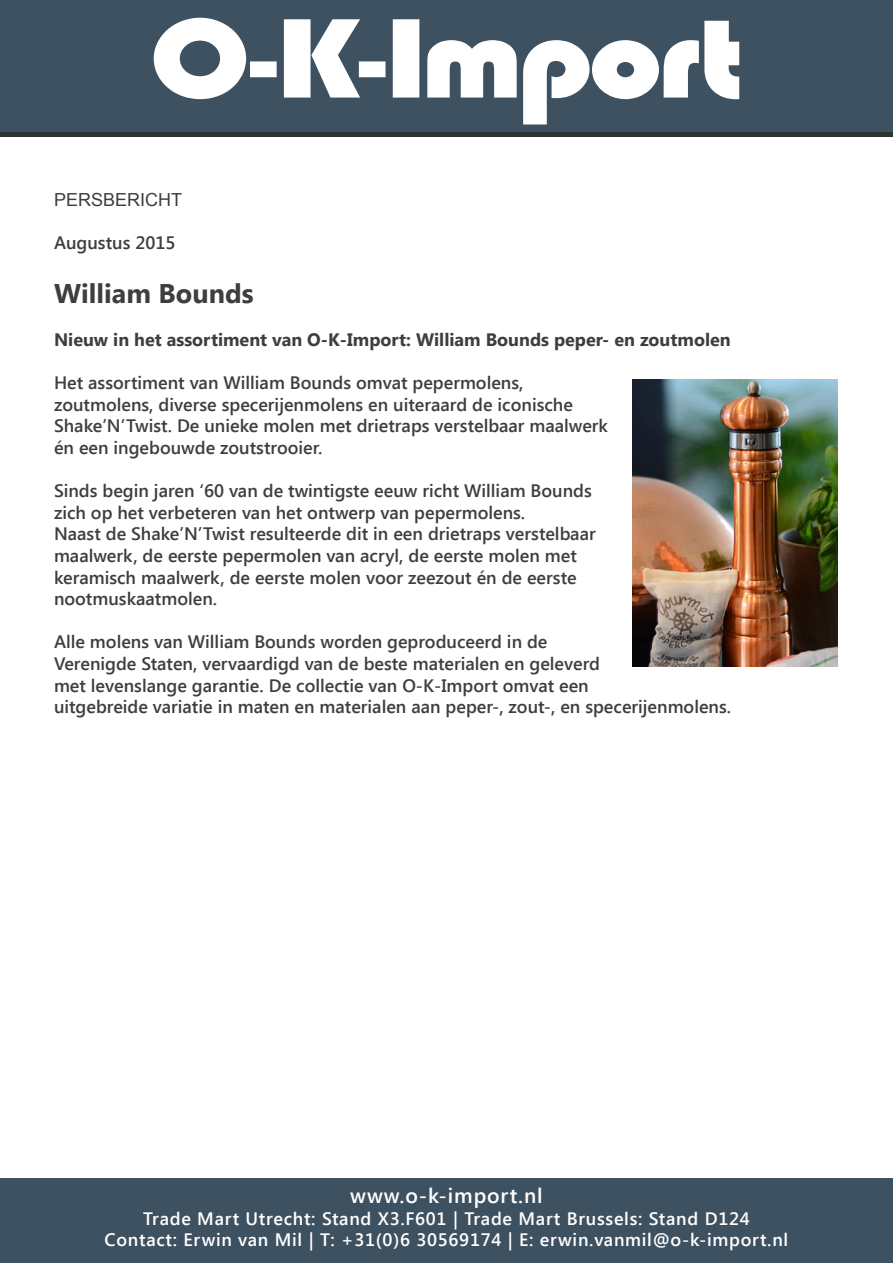
<style>
.page{position:relative;width:893px;height:1263px;background:#fff}
.page>*{position:absolute;margin:0;border:0;box-sizing:border-box;transform-origin:0 0}
.t1{font:700 27px "Segoe UI";color:#3e3e3f}
.t2{font:600 21px "Segoe UI";letter-spacing:.04em;color:#fff}
.t3{font:600 18px/21.6px "Segoe UI";color:#3e3e3f}
.t4{font:600 18px "Segoe UI";letter-spacing:.04em;color:#fff}
.t5{font:700 18px "Segoe UI";color:#3e3e3f}
.t6{font:18px "Arial";color:#3e3e3f}
</style>
<div class="page">
<div style="left:0;top:1178px;width:893px;height:85px;background:#3e5161"></div>
<div style="left:0;top:0;width:893px;height:132px;background:#3e5161"></div>
<div style="left:0;top:132px;width:893px;height:5px;background:#2d3332"></div>
<svg style="left:154px;top:18px;width:585px;height:106px"></svg>
<img style="left:633px;top:379px;width:204px;height:287px">
<p class="t6" style="left:54px;top:187px;width:130px">PERSBERICHT</p>
<p class="t3" style="left:54px;top:231px;width:123px">Augustus 2015</p>
<p class="t1" style="left:54px;top:274px;width:201px">William Bounds</p>
<p class="t5" style="left:54px;top:327px;width:678px">Nieuw in het assortiment van O-K-Import: William Bounds peper- en zoutmolen</p>
<p class="t3" style="left:54px;top:371px;width:556px">Het assortiment van William Bounds omvat pepermolens, zoutmolens, diverse specerijenmolens en uiteraard de iconische Shake’N’Twist. De unieke molen met drietraps verstelbaar maalwerk én een ingebouwde zoutstrooier.</p>
<p class="t3" style="left:54px;top:479px;width:539px">Sinds begin jaren ‘60 van de twintigste eeuw richt William Bounds zich op het verbeteren van het ontwerp van pepermolens.</p>
<p class="t3" style="left:54px;top:522px;width:543px">Naast de Shake’N’Twist resulteerde dit in een drietraps verstelbaar maalwerk, de eerste pepermolen van acryl, de eerste molen met keramisch maalwerk, de eerste molen voor zeezout én de eerste nootmuskaatmolen.</p>
<p class="t3" style="left:54px;top:630px;width:679px">Alle molens van William Bounds worden geproduceerd in de<br>Verenigde Staten, vervaardigd van de beste materialen en geleverd<br>met levenslange garantie. De collectie van O-K-Import omvat een<br>uitgebreide variatie in maten en materialen aan peper-, zout-, en specerijenmolens.</p>
<p class="t2" style="left:350px;top:1181px;width:194px">www.o-k-import.nl</p>
<p class="t4" style="left:143px;top:1206px;width:608px">Trade Mart Utrecht: Stand X3.F601 | Trade Mart Brussels: Stand D124</p>
<p class="t4" style="left:105px;top:1227px;width:685px">Contact: Erwin van Mil | T: +31(0)6 30569174 | E: erwin.vanmil@o-k-import.nl</p>
<p class="t4" style="left:147px;top:1206px;width:600px">Trade Mart Utrecht: Stand X3.F601 | Trade Mart Brussel: Stand D124</p>
<p class="t4" style="left:124px;top:1228px;width:647px">Contact: K m Wernsen | T: +31(0)6 83704607 | E: accounts@o-k import.nl</p>
</div>
